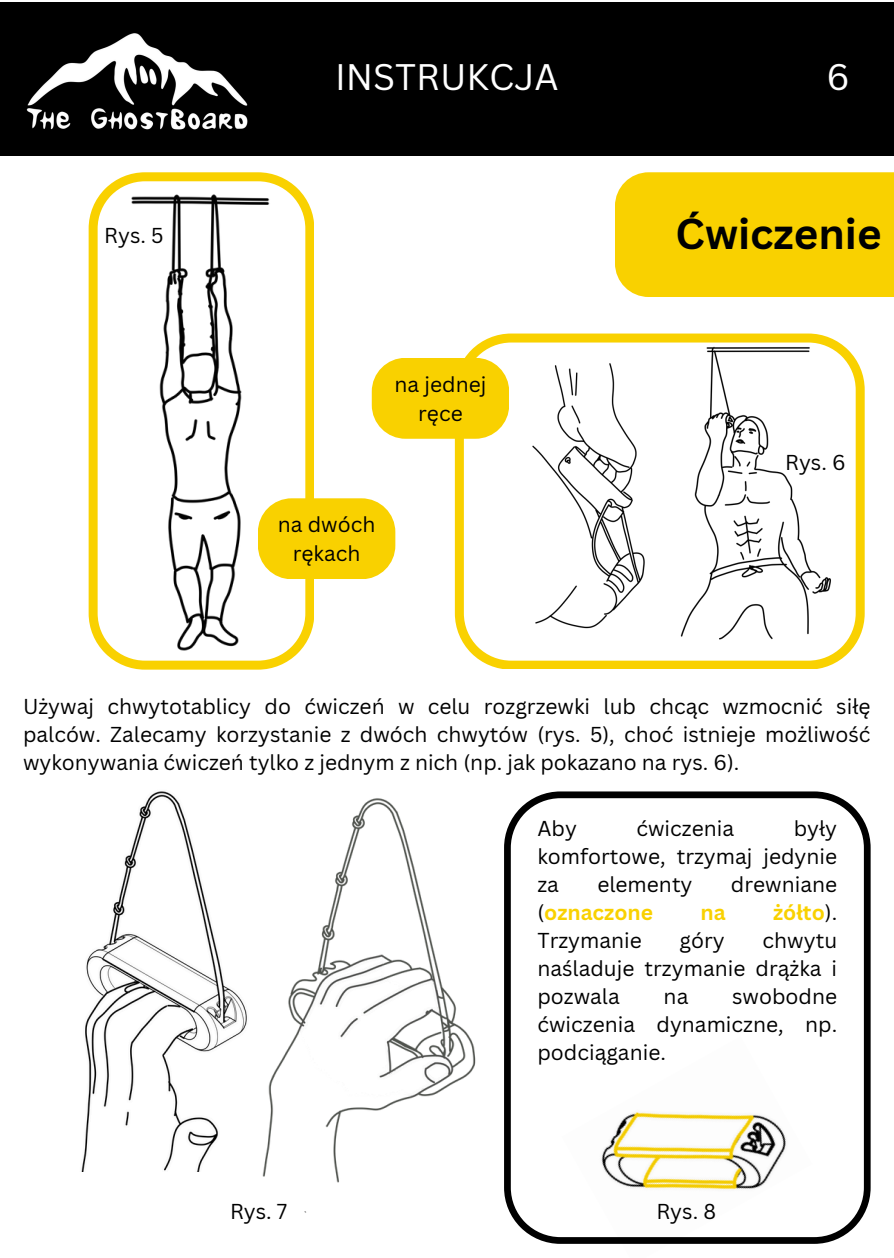
<style>
.page{position:relative;width:894px;height:1258px;background:#fff}
.page>*{position:absolute;margin:0;border:0;box-sizing:border-box;transform-origin:0 0}
.t1{font:700 42px "Canva Sans";color:#000}
.t2{font:36px "Canva Sans";color:#fff}
.t3{font:21px/27.9px "Canva Sans";color:#000;text-align:justify}
.t4{font:700 21px "Canva Sans";color:#f9d100}
.s1{font-weight:400;color:#000}
</style>
<div class="page">
<div style="left:0;top:3px;width:893px;height:153px;background:#000"></div>
<img style="left:0;top:2px;width:266px;height:58px">
<div style="left:615px;top:172px;width:278px;height:125px;background:#f9d100"></div>
<img style="left:81px;top:855px;width:49px;height:317px">
<svg style="left:647px;top:791px;width:223px;height:453px"></svg>
<img style="left:130px;top:791px;width:517px;height:453px">
<img style="left:717px;top:333px;width:148px;height:336px">
<img style="left:463px;top:333px;width:254px;height:336px">
<div style="left:371px;top:358px;width:138px;height:81px;background:#f9d100;border-radius:34px"></div>
<img style="left:26px;top:60px;width:429px;height:610px">
<svg style="left:89px;top:172px;width:225px;height:497px"></svg>
<div style="left:258px;top:498px;width:137px;height:81px;background:#f9d100;border-radius:34px"></div>
<p class="t3" style="left:104px;top:221px;width:61px">Rys. 5</p>
<p class="t2" style="left:335px;top:52px;width:225px">INSTRUKCJA</p>
<p class="t2" style="left:826px;top:52px;width:25px">6</p>
<p class="t3" style="left:394px;top:369px;width:93px;line-height:29.4px;text-align:center">na jednej ręce</p>
<p class="t3" style="left:278px;top:509px;width:99px;line-height:29.4px;text-align:center">na dwóch rękach</p>
<h2 class="t1" style="left:675px;top:204px;width:207px">Ćwiczenie</h2>
<p class="t3" style="left:784px;top:448px;width:62px">Rys. 6</p>
<p class="t3" style="left:23px;top:692px;width:848px">Używaj chwytotablicy do ćwiczeń w celu rozgrzewki lub chcąc wzmocnić siłę palców. Zalecamy korzystanie z dwóch chwytów (rys. 5), choć istnieje możliwość wykonywania ćwiczeń tylko z jednym z nich (np. jak pokazano na rys. 6).</p>
<h1 class="t3" style="left:537px;top:814px;width:41px">Aby</h1>
<h1 class="t3" style="left:636px;top:814px;width:99px">ćwiczenia</h1>
<h1 class="t3" style="left:537px;top:814px;width:301px;text-indent:256px">były komfortowe, trzymaj jedynie za</h1>
<h1 class="t3" style="left:597px;top:870px;width:97px">elementy</h1>
<h1 class="t3" style="left:730px;top:870px;width:108px">drewniane</h1>
<h1 class="t4" style="left:537px;top:897px;width:117px"><span class="s1">(</span>oznaczone</h1>
<h1 class="t4" style="left:700px;top:897px;width:27px">na</h1>
<h1 class="t4" style="left:772px;top:897px;width:66px">żółto<span class="s1">).</span></h1>
<h1 class="t3" style="left:537px;top:926px;width:106px">Trzymanie</h1>
<h1 class="t3" style="left:679px;top:926px;width:47px">góry</h1>
<h1 class="t3" style="left:537px;top:926px;width:301px;text-indent:225px">chwytu naśladuje trzymanie drążka i pozwala</h1>
<h1 class="t3" style="left:537px;top:982px;width:301px;text-indent:195px">swobodne ćwiczenia dynamiczne, np. podciąganie.</h1>
<h1 class="t3" style="left:663px;top:982px;width:26px">na</h1>
<p class="t3" style="left:230px;top:1197px;width:59px">Rys. 7</p>
<p class="t3" style="left:656px;top:1197px;width:61px">Rys. 8</p>
</div>
